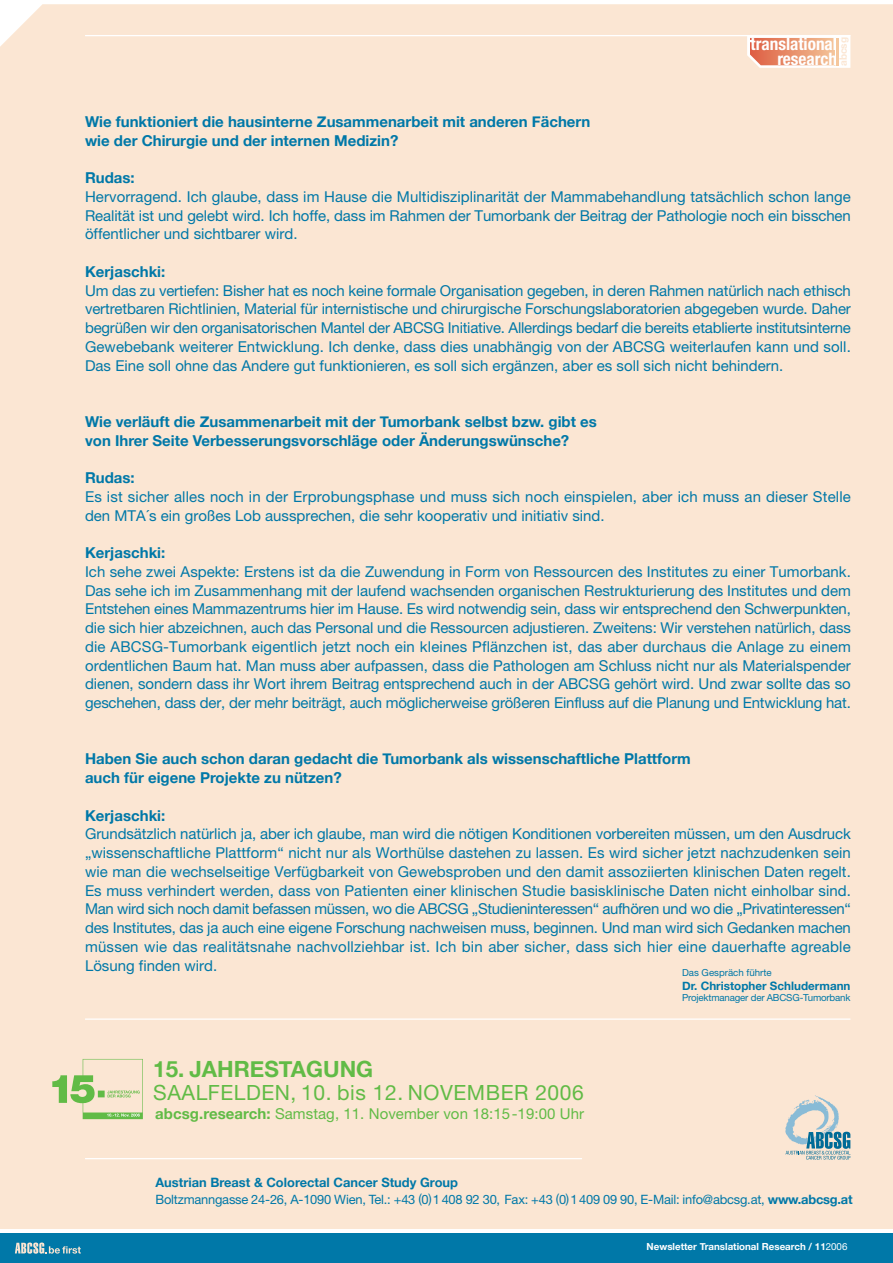
<style>
.page{position:relative;width:893px;height:1263px;background:#fff}
.page>*{position:absolute;margin:0;border:0;box-sizing:border-box;transform-origin:0 0}
.t1{font:700 22.35px "Helvetica Neue";color:#61bb46}
.t2{font:21px "Helvetica Neue";letter-spacing:.025em;color:#61bb46}
.t3{font:700 condensed 17.25px/15.5px "Helvetica Neue";color:#fff;text-align:right}
.t4{font:15px/18.8px "Helvetica Neue";color:#0078a8;text-align:justify}
.t5{font:700 15px/18.8px "Helvetica Neue";color:#0078a8}
.t6{font:15px "Helvetica Neue";letter-spacing:.005em;color:#61bb46}
.t7{font:12.9px/16.6px "Helvetica Neue";letter-spacing:-.015em;color:#0078a8}
.t8{font:700 11.7px "Helvetica Neue";color:#0078a8}
.t9{font:700 10.05px "Helvetica Neue";letter-spacing:-.01em;color:#fbe6d3}
.t10{font:9.75px "Helvetica Neue";letter-spacing:-.015em;color:#0078a8}
.t11{font:700 9.75px "Helvetica Neue";color:#fff}
.s1{font-weight:700}
.s2{font-weight:400}
</style>
<div class="page">
<div style="left:0;top:4px;width:893px;height:1225px;background:#fbe6d3"></div>
<div style="left:0;top:1233px;width:893px;height:30px;background:#0078a8"></div>
<svg style="left:15px;top:1242px;width:66px;height:12px"></svg>
<hr style="left:85px;top:35px;width:765px;height:1px;background:#fff">
<svg style="left:747px;top:36px;width:103px;height:32px"></svg>
<svg style="left:52px;top:1059px;width:91px;height:60px;background:#d6dcb2"></svg>
<hr style="left:85px;top:1018px;width:765px;height:2px;background:#fff">
<svg style="left:785px;top:1095px;width:65px;height:64px;background:#becaca"></svg>
<hr style="left:85px;top:1158px;width:497px;height:1px;background:#fff">
<p class="t3" style="left:751px;top:38px;width:88px">translational research</p>
<p class="t9" style="left:837px;top:66px;width:30px;rotate:-90deg">abcsg</p>
<p class="t5" style="left:85px;top:112px;width:507px">Wie funktioniert die hausinterne Zusammenarbeit mit anderen Fächern wie der Chirurgie und der internen Medizin?</p>
<p class="t5" style="left:85px;top:168px;width:51px">Rudas:</p>
<p class="t4" style="left:85px;top:189px;width:767px">Hervorragend. Ich glaube, dass im Hause die Multidisziplinarität der Mammabehandlung tatsächlich schon lange Realität ist und gelebt wird. Ich hoffe, dass im Rahmen der Tumorbank der Beitrag der Pathologie noch ein bisschen öffentlicher und sichtbarer wird.</p>
<p class="t5" style="left:85px;top:262px;width:82px">Kerjaschki:</p>
<p class="t4" style="left:85px;top:282px;width:767px">Um das zu vertiefen: Bisher hat es noch keine formale Organisation gegeben, in deren Rahmen natürlich nach ethisch vertretbaren Richtlinien, Material für internistische und chirurgische Forschungslaboratorien abgegeben wurde. Daher begrüßen wir den organisatorischen Mantel der ABCSG Initiative. Allerdings bedarf die bereits etablierte institutsinterne Gewebebank weiterer Entwicklung. Ich denke, dass dies unabhängig von der ABCSG weiterlaufen kann und soll.<br>Das Eine soll ohne das Andere gut funktionieren, es soll sich ergänzen, aber es soll sich nicht behindern.</p>
<p class="t5" style="left:85px;top:412px;width:513px">Wie verläuft die Zusammenarbeit mit der Tumorbank selbst bzw. gibt es von Ihrer Seite Verbesserungsvorschläge oder Änderungswünsche?</p>
<p class="t5" style="left:85px;top:468px;width:51px">Rudas:</p>
<p class="t4" style="left:85px;top:489px;width:767px">Es ist sicher alles noch in der Erprobungsphase und muss sich noch einspielen, aber ich muss an dieser Stelle den MTA´s ein großes Lob aussprechen, die sehr kooperativ und initiativ sind.</p>
<p class="t5" style="left:85px;top:543px;width:82px">Kerjaschki:</p>
<p class="t4" style="left:85px;top:564px;width:767px">Ich sehe zwei Aspekte: Erstens ist da die Zuwendung in Form von Ressourcen des Institutes zu einer Tumorbank.<br>Das sehe ich im Zusammenhang mit der laufend wachsenden organischen Restrukturierung des Institutes und dem Entstehen eines Mammazentrums hier im Hause. Es wird notwendig sein, dass wir entsprechend den Schwerpunkten, die sich hier abzeichnen, auch das Personal und die Ressourcen adjustieren. Zweitens: Wir verstehen natürlich, dass die ABCSG-Tumorbank eigentlich jetzt noch ein kleines Pflänzchen ist, das aber durchaus die Anlage zu einem ordentlichen Baum hat. Man muss aber aufpassen, dass die Pathologen am Schluss nicht nur als Materialspender dienen, sondern dass ihr Wort ihrem Beitrag entsprechend auch in der ABCSG gehört wird. Und zwar sollte das so geschehen, dass der, der mehr beiträgt, auch möglicherweise größeren Einfluss auf die Planung und Entwicklung hat.</p>
<p class="t5" style="left:85px;top:749px;width:607px">Haben Sie auch schon daran gedacht die Tumorbank als wissenschaftliche Plattform auch für eigene Projekte zu nützen?</p>
<p class="t5" style="left:85px;top:805px;width:82px">Kerjaschki:</p>
<p class="t4" style="left:85px;top:826px;width:767px">Grundsätzlich natürlich ja, aber ich glaube, man wird die nötigen Konditionen vorbereiten müssen, um den Ausdruck „wissenschaftliche Plattform“ nicht nur als Worthülse dastehen zu lassen. Es wird sicher jetzt nachzudenken sein wie man die wechselseitige Verfügbarkeit von Gewebsproben und den damit assoziierten klinischen Daten regelt.<br>Es muss verhindert werden, dass von Patienten einer klinischen Studie basisklinische Daten nicht einholbar sind.<br>Man wird sich noch damit befassen müssen, wo die ABCSG „Studieninteressen“ aufhören und wo die „Privatinteressen“ des Institutes, das ja auch eine eigene Forschung nachweisen muss, beginnen. Und man wird sich Gedanken machen müssen wie das realitätsnahe nachvollziehbar ist. Ich bin aber sicher, dass sich hier eine dauerhafte agreable Lösung finden wird.</p>
<p class="t10" style="left:682px;top:969px;width:91px">Das Gespräch führte</p>
<p class="t8" style="left:682px;top:978px;width:170px">Dr. Christopher Schludermann</p>
<p class="t10" style="left:682px;top:994px;width:170px">Projektmanager der ABCSG-Tumorbank</p>
<h1 class="t1" style="left:153px;top:1055px;width:221px">15. JAHRESTAGUNG</h1>
<h2 class="t2" style="left:153px;top:1085px;width:432px">SAALFELDEN, 10. bis 12. NOVEMBER 2006</h2>
<p class="t6" style="left:155px;top:1108px;width:430px"><span class="s1">abcsg.research:</span> Samstag, 11. November von 18:15-19:00 Uhr</p>
<p class="t7" style="left:155px;top:1175px;width:699px"><span class="s1">Austrian Breast &amp; Colorectal Cancer Study Group<br></span>Boltzmanngasse 24-26, A-1090 Wien, Tel.: +43 (0)1 408 92 30, Fax: +43 (0)1 409 09 90, E-Mail: info@abcsg.at, <span class="s1">www.abcsg.at</span></p>
<p class="t11" style="left:647px;top:1241px;width:202px">Newsletter Translational Research / 11<span class="s2">2006</span></p>
</div>
